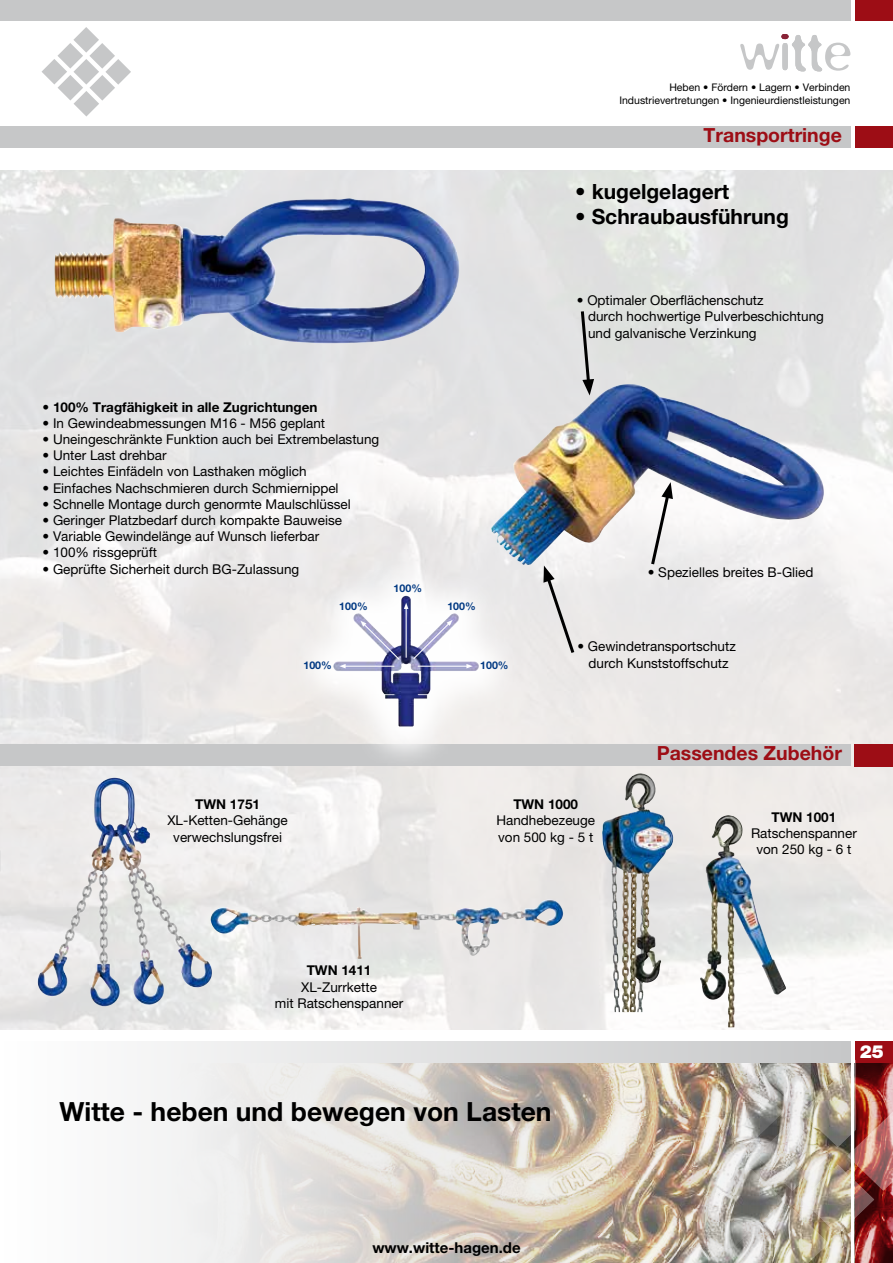
<style>
.page{position:relative;width:893px;height:1263px;background:#fff}
.page>*{position:absolute;margin:0;border:0;box-sizing:border-box;transform-origin:0 0}
.t1{font:700 26.4px "Helvetica Neue LT Pro";color:#000}
.t2{font:700 21px "Helvetica Neue LT Pro";color:#000}
.t3{font:700 19.5px "Helvetica Neue LT Pro";color:#9d0d15}
.t4{font:900 18px "Helvetica Neue LT Pro";color:#fff}
.t5{font:700 15px "Helvetica Neue LT Pro";color:#000}
.t6{font:13.5px/16.2px "Helvetica Neue LT Pro";color:#000;text-align:center}
.t7{font:700 13.5px "Helvetica Neue LT Pro";color:#000}
.t8{font:700 10.65px "Helvetica Neue LT Pro";color:#003882}
.t9{font:10.5px/12.6px "Helvetica Neue LT Pro";color:#000;text-align:right}
.s1{font-weight:400}
</style>
<div class="page">
<div style="left:855px;top:0;width:38px;height:21px;background:#9d0d15"></div>
<div style="left:0;top:0;width:850px;height:21px;background:#c6c7c8"></div>
<svg style="left:740px;top:34px;width:111px;height:37px"></svg>
<div style="left:855px;top:126px;width:38px;height:21px;background:#9d0d15"></div>
<img style="left:151px;top:1063px;width:532px;height:200px">
<svg style="left:874px;top:1041px;width:19px;height:222px;background:#993f40"></svg>
<img style="left:683px;top:1029px;width:191px;height:234px">
<div style="left:0;top:1042px;width:850px;height:21px;background:linear-gradient(to right,#fff,#c6c7c8)"></div>
<svg style="left:42px;top:27px;width:89px;height:90px"></svg>
<img style="left:0;top:170px;width:893px;height:859px">
<div style="left:855px;top:744px;width:38px;height:22px;background:#9d0d15"></div>
<div style="left:0;top:126px;width:850px;height:21px;background:#c6c7c8"></div>
<div style="left:0;top:744px;width:850px;height:21px;background:#c6c7c8"></div>
<img style="left:54px;top:198px;width:295px;height:101px">
<img style="left:491px;top:386px;width:333px;height:179px">
<svg style="left:649px;top:482px;width:24px;height:86px"></svg>
<svg style="left:543px;top:566px;width:34px;height:90px;background:#d2d1d0"></svg>
<svg style="left:579px;top:308px;width:15px;height:87px"></svg>
<svg style="left:290px;top:552px;width:232px;height:219px;fill:#eceae9"></svg>
<img style="left:333px;top:596px;width:146px;height:130px">
<hr style="left:406px;top:607px;width:1px;height:51px;background:#fff">
<svg style="left:404px;top:603px;width:4px;height:6px"></svg>
<hr style="left:344px;top:666px;width:50px;height:1px;background:#fff">
<svg style="left:339px;top:664px;width:7px;height:4px"></svg>
<hr style="left:418px;top:666px;width:50px;height:1px;background:#fff">
<svg style="left:466px;top:664px;width:7px;height:4px"></svg>
<svg style="left:412px;top:620px;width:41px;height:40px"></svg>
<svg style="left:360px;top:621px;width:41px;height:40px"></svg>
<img style="left:210px;top:901px;width:333px;height:58px">
<img style="left:602px;top:776px;width:37px;height:236px">
<img style="left:711px;top:815px;width:17px;height:23px">
<img style="left:35px;top:778px;width:88px;height:231px">
<p class="t9" style="left:619px;top:81px;width:233px">Heben • Fördern • Lagern • Verbinden<br>Industrievertretungen • Ingenieurdienstleistungen</p>
<h3 class="t3" style="left:704px;top:122px;width:140px">Transportringe</h3>
<h2 class="t2" style="left:575px;top:179px;width:155px">• kugelgelagert</h2>
<h2 class="t2" style="left:575px;top:204px;width:215px">• Schraubausführung</h2>
<p class="t7" style="left:43px;top:398px;width:276px"><span class="s1">•</span> 100% Tragfähigkeit in alle Zugrichtungen</p>
<p class="t6" style="left:43px;top:415px;width:284px">• In Gewindeabmessungen M16 - M56 geplant</p>
<p class="t6" style="left:43px;top:431px;width:338px">• Uneingeschränkte Funktion auch bei Extrembelastung</p>
<p class="t6" style="left:43px;top:447px;width:126px">• Unter Last drehbar</p>
<p class="t6" style="left:43px;top:463px;width:266px">• Leichtes Einfädeln von Lasthaken möglich</p>
<p class="t6" style="left:43px;top:479px;width:298px">• Einfaches Nachschmieren durch Schmiernippel</p>
<p class="t6" style="left:43px;top:496px;width:310px">• Schnelle Montage durch genormte Maulschlüssel</p>
<p class="t6" style="left:43px;top:512px;width:301px">• Geringer Platzbedarf durch kompakte Bauweise</p>
<p class="t6" style="left:43px;top:528px;width:278px">• Variable Gewindelänge auf Wunsch lieferbar</p>
<p class="t6" style="left:43px;top:544px;width:116px">• 100% rissgeprüft</p>
<p class="t6" style="left:43px;top:560px;width:258px">• Geprüfte Sicherheit durch BG-Zulassung</p>
<p class="t8" style="left:394px;top:581px;width:30px">100%</p>
<p class="t8" style="left:339px;top:600px;width:30px">100%</p>
<p class="t8" style="left:447px;top:600px;width:30px">100%</p>
<p class="t8" style="left:303px;top:659px;width:30px">100%</p>
<p class="t8" style="left:480px;top:659px;width:30px">100%</p>
<p class="t6" style="left:588px;top:292px;width:237px;text-align:left;text-indent:-11px">• Optimaler Oberflächenschutz<br>durch hochwertige Pulverbeschichtung und galvanische Verzinkung</p>
<p class="t6" style="left:648px;top:564px;width:167px">• Spezielles breites B-Glied</p>
<p class="t6" style="left:577px;top:638px;width:160px">• Gewindetransportschutz durch Kunststoffschutz</p>
<h3 class="t3" style="left:657px;top:741px;width:187px">Passendes Zubehör</h3>
<p class="t7" style="left:195px;top:796px;width:66px">TWN 1751</p>
<p class="t6" style="left:167px;top:812px;width:122px">XL-Ketten-Gehänge verwechslungsfrei</p>
<p class="t7" style="left:307px;top:962px;width:66px">TWN 1411</p>
<p class="t6" style="left:275px;top:978px;width:130px">XL-Zurrkette<br>mit Ratschenspanner</p>
<p class="t7" style="left:513px;top:796px;width:66px">TWN 1000</p>
<p class="t6" style="left:496px;top:812px;width:100px;text-align:left">Handhebezeuge von 500 kg - 5 t</p>
<p class="t7" style="left:771px;top:809px;width:66px">TWN 1001</p>
<p class="t6" style="left:751px;top:825px;width:107px">Ratschenspanner von 250 kg - 6 t</p>
<h3 class="t4" style="left:860px;top:1040px;width:26px">25</h3>
<h1 class="t1" style="left:60px;top:1095px;width:494px">Witte - heben und bewegen von Lasten</h1>
<p class="t5" style="left:372px;top:1239px;width:150px">www.witte-hagen.de</p>
</div>
